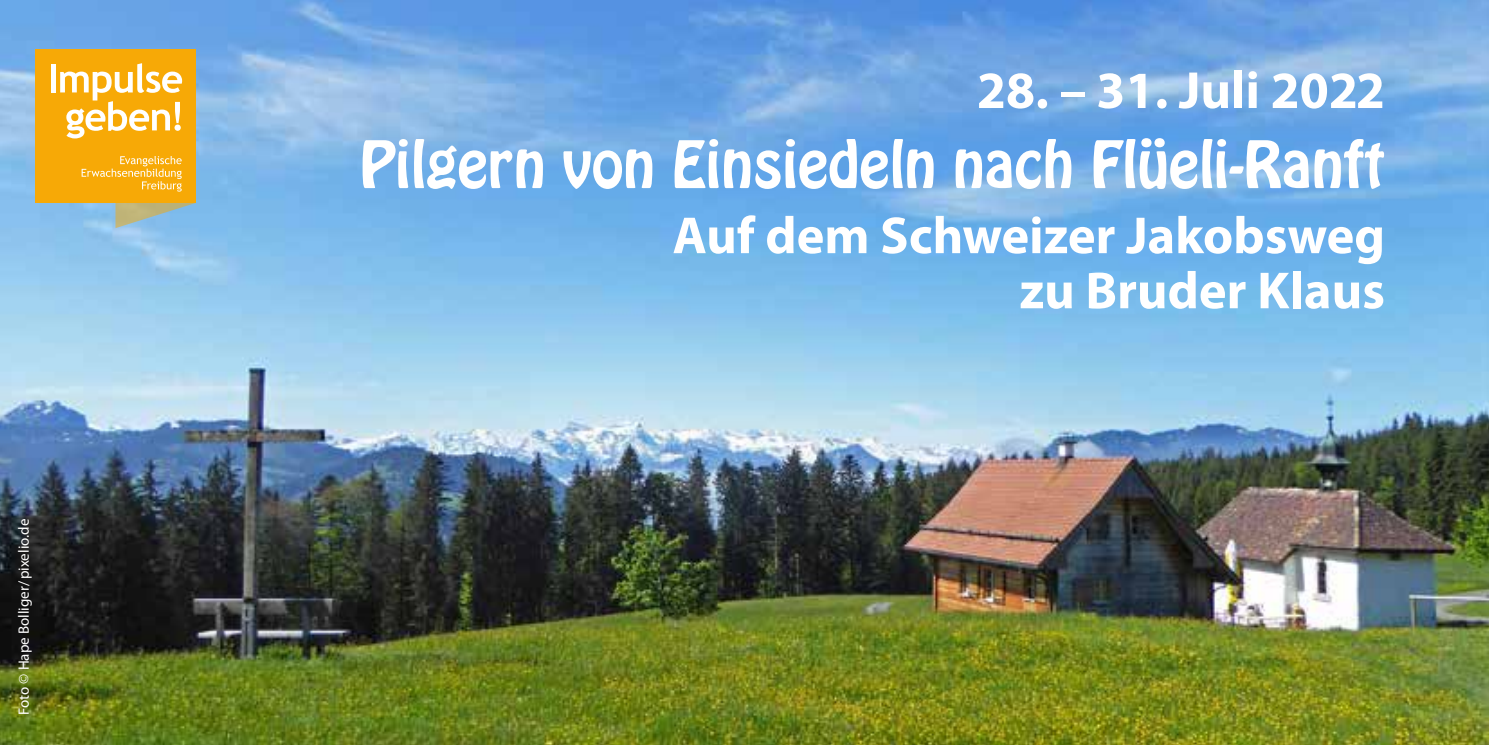
<style>
.page{position:relative;width:1489px;height:745px;background:#fff}
.page>*{position:absolute;margin:0;border:0;box-sizing:border-box;transform-origin:0 0}
.t1{font:57.5px "Hobo Std";color:#fff}
.t2{font:700 52.5px/55px "Myriad Pro";color:#fff;text-align:right}
.t3{font:15px "Myriad Pro";color:#fff}
</style>
<div class="page">
<img style="left:0;top:0;width:1488px;height:744px">
<div style="left:35px;top:50px;width:160px;height:153px;background:#f7a906"></div>
<svg style="left:115px;top:203px;width:80px;height:25px;background:#a0b8b2"></svg>
<div style="left:51px;top:64px;width:5px;height:28px;background:#fff"></div>
<svg style="left:60px;top:63px;width:122px;height:75px"></svg>
<svg style="left:82px;top:156px;width:100px;height:35px"></svg>
<p class="t3" style="left:15px;top:714px;width:197px;rotate:-90deg">Foto © Hape Bolliger/pixelio.de</p>
<p class="t2" style="left:976px;top:61px;width:409px">28. – 31. Juli 2022</p>
<p class="t1" style="left:360px;top:125px;width:1026px">Pilgern von Einsiedeln nach Flüeli-Ranft</p>
<p class="t2" style="left:672px;top:206px;width:714px">Auf dem Schweizer Jakobsweg zu Bruder Klaus</p>
</div>
